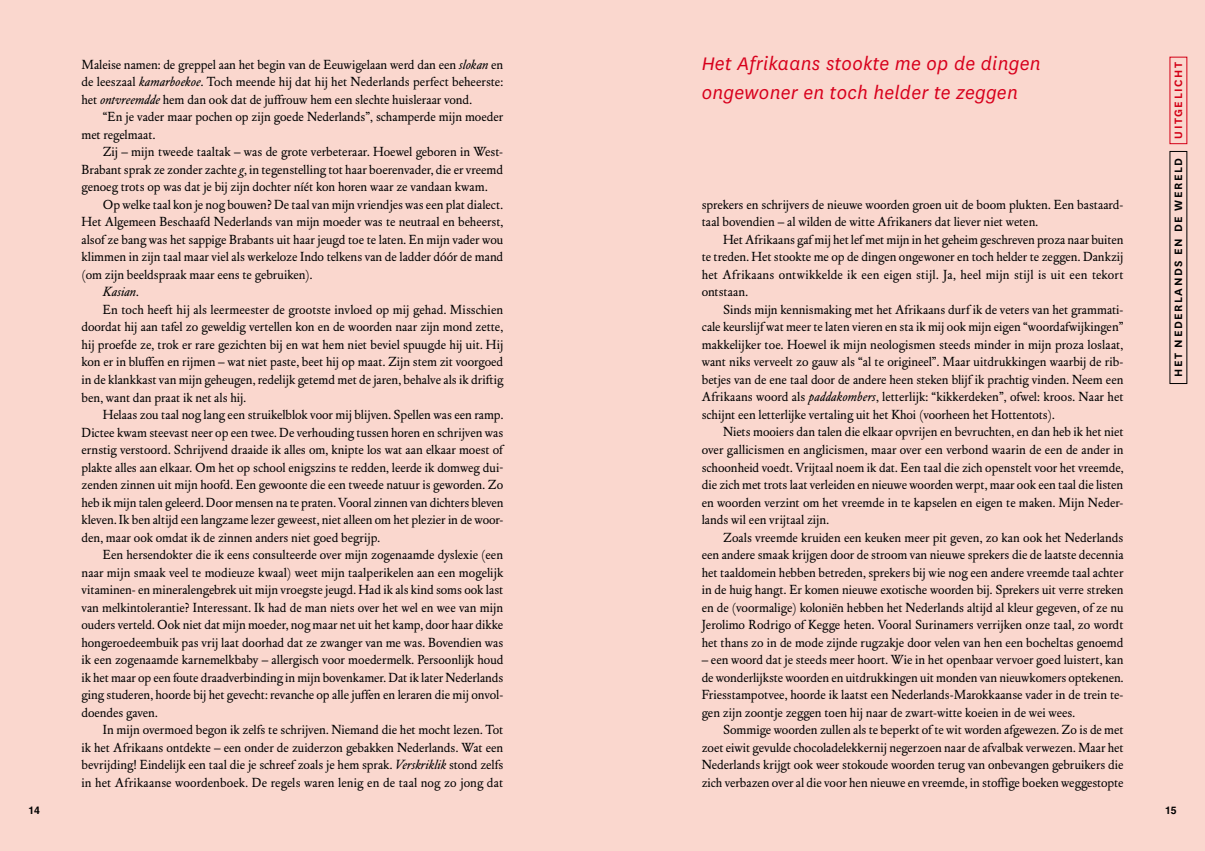
<style>
.page{position:relative;width:1205px;height:851px;background:#fff}
.page>*{position:absolute;margin:0;border:0;box-sizing:border-box;transform-origin:0 0}
.t1{font:italic 21.25px/28.8px "National";letter-spacing:.015em;color:#d8001c}
.t2{font:13px/17.5px "DTL Elzevir ST";letter-spacing:.005em;color:#000;text-align:justify}
.t3{font:italic 13px "DTL Elzevir ST";letter-spacing:.005em;color:#000}
.t4{font:600 12.5px "National";letter-spacing:.12em;color:#000}
.t5{font:600 12.5px "National";letter-spacing:.12em;color:#d8001c}
.t6{font:700 10.5px "Helvetica LT Std";color:#000}
.s1{font-style:italic}
.s2{font-style:normal}
</style>
<div class="page">
<div style="left:0;top:0;width:1205px;height:850px;background:#fad7ce"></div>
<p class="t2" style="left:81px;top:56px;width:423px">Maleise namen: de greppel aan het begin van de Eeuwigelaan werd dan een <span class="s1">slokan</span> en de leeszaal <span class="s1">kamarboekoe</span>. Toch meende hij dat hij het Nederlands perfect beheerste: het <span class="s1">ontvreemdde</span> hem dan ook dat de juffrouw hem een slechte huisleraar vond.</p>
<p class="t2" style="left:81px;top:108px;width:423px;text-indent:21px">“En je vader maar pochen op zijn goede Nederlands”, schamperde mijn moeder met regelmaat.</p>
<p class="t2" style="left:81px;top:143px;width:423px;text-indent:21px">Zij – mijn tweede taaltak – was de grote verbeteraar. Hoewel geboren in West-Brabant sprak ze zonder zachte <span class="s1">g</span>, in tegenstelling tot haar boerenvader, die er vreemd genoeg trots op was dat je bij zijn dochter níét kon horen waar ze vandaan kwam.</p>
<p class="t2" style="left:103px;top:196px;width:402px">Op welke taal kon je nog bouwen? De taal van mijn vriendjes was een plat dialect.</p>
<p class="t2" style="left:81px;top:213px;width:423px">Het Algemeen Beschaafd Nederlands van mijn moeder was te neutraal en beheerst,</p>
<p class="t2" style="left:81px;top:231px;width:423px">alsof ze bang was het sappige Brabants uit haar jeugd toe te laten. En mijn vader wou</p>
<p class="t2" style="left:81px;top:248px;width:423px">klimmen in zijn taal maar viel als werkeloze Indo telkens van de ladder dóór de mand</p>
<p class="t2" style="left:81px;top:266px;width:232px">(om zijn beeldspraak maar eens te gebruiken).</p>
<p class="t3" style="left:103px;top:284px;width:37px">Kasian<span class="s2">.</span></p>
<p class="t2" style="left:103px;top:301px;width:402px">En toch heeft hij als leermeester de grootste invloed op mij gehad. Misschien</p>
<p class="t2" style="left:81px;top:318px;width:423px">doordat hij aan tafel zo geweldig vertellen kon en de woorden naar zijn mond zette,</p>
<p class="t2" style="left:81px;top:336px;width:423px">hij proefde ze, trok er rare gezichten bij en wat hem niet beviel spuugde hij uit. Hij</p>
<p class="t2" style="left:81px;top:353px;width:423px">kon er in bluffen en rijmen – wat niet paste, beet hij op maat. Zijn stem zit voorgoed</p>
<p class="t2" style="left:81px;top:371px;width:423px">in de klankkast van mijn geheugen, redelijk getemd met de jaren, behalve als ik driftig</p>
<p class="t2" style="left:81px;top:388px;width:166px">ben, want dan praat ik net als hij.</p>
<p class="t2" style="left:103px;top:406px;width:402px">Helaas zou taal nog lang een struikelblok voor mij blijven. Spellen was een ramp.</p>
<p class="t2" style="left:81px;top:423px;width:423px">Dictee kwam steevast neer op een twee. De verhouding tussen horen en schrijven was</p>
<p class="t2" style="left:81px;top:441px;width:423px">ernstig verstoord. Schrijvend draaide ik alles om, knipte los wat aan elkaar moest of</p>
<p class="t2" style="left:81px;top:458px;width:423px">plakte alles aan elkaar. Om het op school enigszins te redden, leerde ik domweg dui-</p>
<p class="t2" style="left:81px;top:476px;width:423px">zenden zinnen uit mijn hoofd. Een gewoonte die een tweede natuur is geworden. Zo</p>
<p class="t2" style="left:81px;top:493px;width:423px">heb ik mijn talen geleerd. Door mensen na te praten. Vooral zinnen van dichters bleven</p>
<p class="t2" style="left:81px;top:511px;width:423px">kleven. Ik ben altijd een langzame lezer geweest, niet alleen om het plezier in de woor-</p>
<p class="t2" style="left:81px;top:528px;width:300px">den, maar ook omdat ik de zinnen anders niet goed begrijp.</p>
<p class="t2" style="left:103px;top:546px;width:402px">Een hersendokter die ik eens consulteerde over mijn zogenaamde dyslexie (een</p>
<p class="t2" style="left:81px;top:563px;width:423px">naar mijn smaak veel te modieuze kwaal) weet mijn taalperikelen aan een mogelijk</p>
<p class="t2" style="left:81px;top:581px;width:423px">vitaminen- en mineralengebrek uit mijn vroegste jeugd. Had ik als kind soms ook last</p>
<p class="t2" style="left:81px;top:598px;width:423px">van melkintolerantie? Interessant. Ik had de man niets over het wel en wee van mijn</p>
<p class="t2" style="left:81px;top:616px;width:423px">ouders verteld. Ook niet dat mijn moeder, nog maar net uit het kamp, door haar dikke</p>
<p class="t2" style="left:81px;top:633px;width:423px">hongeroedeembuik pas vrij laat doorhad dat ze zwanger van me was. Bovendien was</p>
<p class="t2" style="left:81px;top:651px;width:423px">ik een zogenaamde karnemelkbaby – allergisch voor moedermelk. Persoonlijk houd</p>
<p class="t2" style="left:81px;top:668px;width:423px">ik het maar op een foute draadverbinding in mijn bovenkamer. Dat ik later Nederlands</p>
<p class="t2" style="left:81px;top:686px;width:423px">ging studeren, hoorde bij het gevecht: revanche op alle juffen en leraren die mij onvol-</p>
<p class="t2" style="left:81px;top:703px;width:78px">doendes gaven.</p>
<p class="t2" style="left:103px;top:721px;width:402px">In mijn overmoed begon ik zelfs te schrijven. Niemand die het mocht lezen. Tot</p>
<p class="t2" style="left:81px;top:738px;width:423px">ik het Afrikaans ontdekte – een onder de zuiderzon gebakken Nederlands. Wat een</p>
<p class="t2" style="left:81px;top:756px;width:423px">bevrijding! Eindelijk een taal die je schreef zoals je hem sprak. <span class="s1">Verskriklik</span> stond zelfs</p>
<p class="t2" style="left:81px;top:773px;width:423px">in het Afrikaanse woordenboek. De regels waren lenig en de taal nog zo jong dat</p>
<h1 class="t1" style="left:702px;top:48px;width:340px">Het Afrikaans stookte me op de dingen ongewoner en toch helder te zeggen</h1>
<p class="t2" style="left:702px;top:196px;width:423px">sprekers en schrijvers de nieuwe woorden groen uit de boom plukten. Een bastaard&shy;taal bovendien – al wilden de witte Afrikaners dat liever niet weten.</p>
<p class="t2" style="left:702px;top:231px;width:423px;text-indent:21px">Het Afrikaans gaf mij het lef met mijn in het geheim geschreven proza naar buiten te treden. Het stookte me op de dingen ongewoner en toch helder te zeggen. Dankzij het Afrikaans ontwikkelde ik een eigen stijl. Ja, heel mijn stijl is uit een tekort ontstaan.</p>
<p class="t2" style="left:702px;top:301px;width:423px;text-indent:21px">Sinds mijn kennismaking met het Afrikaans durf ik de veters van het grammati&shy;cale keurslijf wat meer te laten vieren en sta ik mij ook mijn eigen “woordafwijkingen” makkelijker toe. Hoewel ik mijn neologismen steeds minder in mijn proza loslaat, want niks verveelt zo gauw als “al te origineel”. Maar uitdrukkingen waarbij de rib&shy;betjes van de ene taal door de andere heen steken blijf ik prachtig vinden. Neem een Afrikaans woord als <span class="s1">paddakombers</span>, letterlijk: “kikkerdeken”, ofwel: kroos. Naar het schijnt een letterlijke vertaling uit het Khoi (voorheen het Hottentots).</p>
<p class="t2" style="left:702px;top:423px;width:423px;text-indent:21px">Niets mooiers dan talen die elkaar opvrijen en bevruchten, en dan heb ik het niet over gallicismen en anglicismen, maar over een verbond waarin de een de ander in schoonheid voedt. Vrijtaal noem ik dat. Een taal die zich openstelt voor het vreemde, die zich met trots laat verleiden en nieuwe woorden werpt, maar ook een taal die listen en woorden verzint om het vreemde in te kapselen en eigen te maken. Mijn Neder&shy;lands wil een vrijtaal zijn.</p>
<p class="t2" style="left:702px;top:528px;width:423px;text-indent:21px">Zoals vreemde kruiden een keuken meer pit geven, zo kan ook het Nederlands een andere smaak krijgen door de stroom van nieuwe sprekers die de laatste decennia het taaldomein hebben betreden, sprekers bij wie nog een andere vreemde taal achter in de huig hangt. Er komen nieuwe exotische woorden bij. Sprekers uit verre streken en de (voormalige) koloniën hebben het Nederlands altijd al kleur gegeven, of ze nu Jerolimo Rodrigo of Kegge heten. Vooral Surinamers verrijken onze taal, zo wordt het thans zo in de mode zijnde rugzakje door velen van hen een bocheltas genoemd</p>
<p class="t2" style="left:702px;top:651px;width:423px">– een woord dat je steeds meer hoort. Wie in het openbaar vervoer goed luistert, kan de wonderlijkste woorden en uitdrukkingen uit monden van nieuwkomers optekenen.<br>Friesstampotvee, hoorde ik laatst een Nederlands-Marokkaanse vader in de trein te&shy;gen zijn zoontje zeggen toen hij naar de zwart-witte koeien in de wei wees.</p>
<p class="t2" style="left:702px;top:721px;width:423px;text-indent:21px">Sommige woorden zullen als te beperkt of te wit worden afgewezen. Zo is de met zoet eiwit gevulde chocoladelekkernij negerzoen naar de afvalbak verwezen. Maar het Nederlands krijgt ook weer stokoude woorden terug van onbevangen gebruikers die zich verbazen over al die voor hen nieuwe en vreemde, in stoffige boeken weggestopte</p>
<p class="t5" style="left:1169px;top:139px;width:78px;rotate:-90deg">UITGELICHT</p>
<p class="t4" style="left:1169px;top:377px;width:221px;rotate:-90deg">HET NEDERLANDS EN DE WERELD</p>
<p class="t6" style="left:28px;top:803px;width:13px">14</p>
<p class="t6" style="left:1165px;top:803px;width:13px">15</p>
</div>
